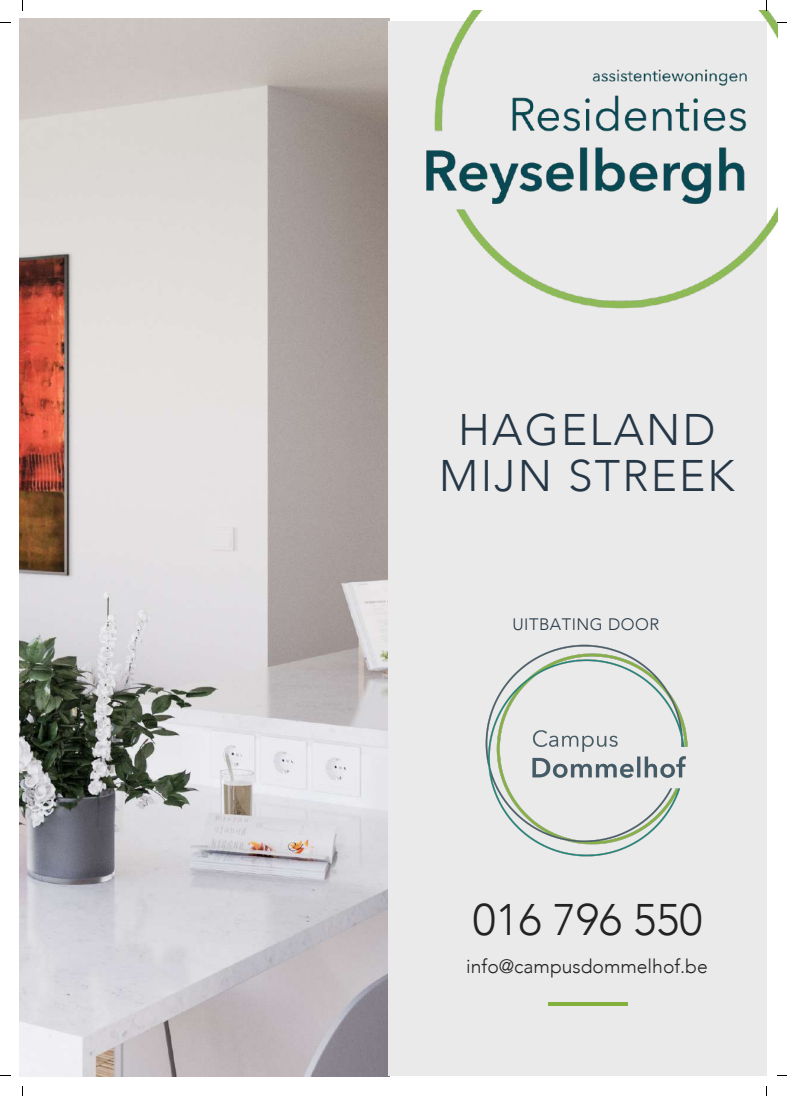
<style>
.page{position:relative;width:787px;height:1096px;background:#fff}
.page>*{position:absolute;margin:0;border:0;box-sizing:border-box;transform-origin:0 0}
.t1{font:300 44.12px/46px "Avenir";letter-spacing:.05em;color:#253746;text-align:center}
.t2{font:300 44.12px "Avenir";color:#222}
.t3{font:300 19.25px "Avenir";color:#222}
.t4{font:300 16.5px "Avenir";letter-spacing:.03em;color:#253746}
</style>
<div class="page">
<img style="left:20px;top:19px;width:369px;height:1057px">
<div style="left:389px;top:22px;width:378px;height:1054px;background:#eaeaea"></div>
<img style="left:375px;top:10px;width:402px;height:352px">
<hr style="left:548px;top:1002px;width:80px;height:3px;background:#83b13b">
<img style="left:485px;top:644px;width:203px;height:213px">
<h1 class="t1" style="left:439px;top:408px;width:297px">HAGELAND<br>MIJN STREEK</h1>
<p class="t4" style="left:512px;top:613px;width:148px">UITBATING DOOR</p>
<h1 class="t2" style="left:473px;top:890px;width:231px">016 796 550</h1>
<p class="t3" style="left:466px;top:953px;width:243px">info@campusdommelhof.be</p>
</div>
